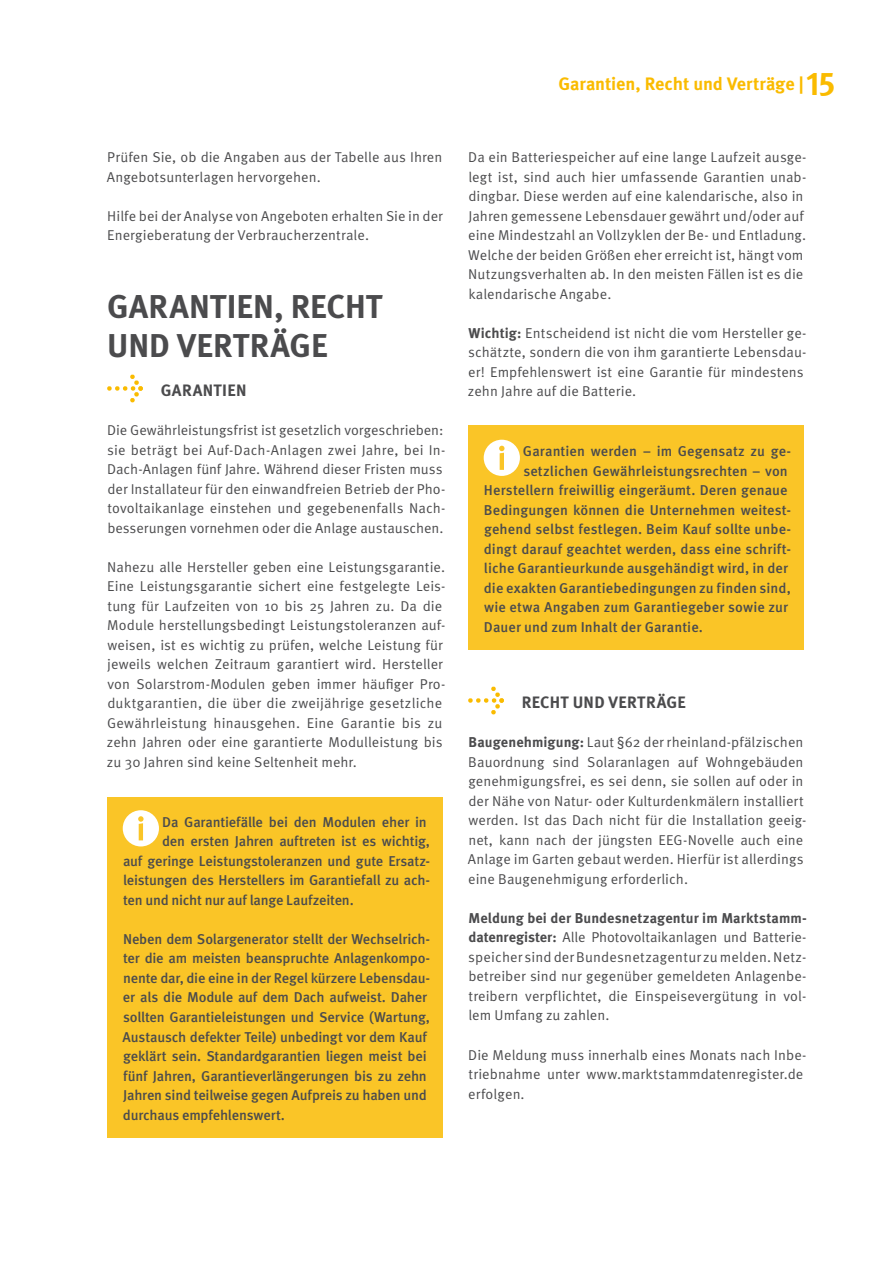
<style>
.page{position:relative;width:893px;height:1263px;background:#fff}
.page>*{position:absolute;margin:0;border:0;box-sizing:border-box;transform-origin:0 0}
.Ü1{font:700 33px/39px "Meta OT";color:#4b4b4d}
.Ü3{font:700 18px "Meta OT";letter-spacing:-.005em;color:#fabb00}
.Ü2{font:700 16.5px "Meta OT";letter-spacing:.02em;color:#4b4b4d}
.Fließtext{font:14.25px/19.5px "Meta OT Norm";letter-spacing:.005em;color:#4b4b4d}
.Auflistung_Level2{font:500 14.25px/19.5px "Meta OT";letter-spacing:-.01em;color:#4b4b4d}
.Auflistung_Level2-2{font:500 14.25px "Meta OT";letter-spacing:.01em;color:#4b4b4d}
.s1{font-size:33px}
.s2{font-family:"Meta OT";font-weight:700}
</style>
<div class="page">
<svg style="left:107px;top:374px;width:36px;height:28px"></svg>
<svg style="left:468px;top:686px;width:36px;height:28px"></svg>
<div style="left:107px;top:797px;width:336px;height:340px;background:#fac527"></div>
<div style="left:468px;top:425px;width:336px;height:225px;background:#fac527"></div>
<p class="Fließtext" style="left:107px;top:148px;width:337px">Prüfen Sie, ob die Angaben aus der Tabelle aus Ihren<br>Angebotsunterlagen hervorgehen.</p>
<p class="Fließtext" style="left:107px;top:206px;width:337px">Hilfe bei der Analyse von Angeboten erhalten Sie in der<br>Energieberatung der Verbraucherzentrale.</p>
<p class="Ü1" style="left:107px;top:288px;width:277px">GARANTIEN, RECHT<br>UND VERTRÄGE</p>
<p class="Ü2" style="left:161px;top:380px;width:87px">GARANTIEN</p>
<p class="Fließtext" style="left:107px;top:421px;width:340px">Die Gewährleistungsfrist ist gesetzlich vorgeschrieben: sie beträgt bei Auf-Dach-Anlagen zwei Jahre, bei In-Dach-Anlagen fünf Jahre. Während dieser Fristen muss der Installateur für den einwandfreien Betrieb der Pho&shy;tovoltaikanlage einstehen und gegebenenfalls Nach&shy;besserungen vornehmen oder die Anlage austauschen.</p>
<p class="Fließtext" style="left:107px;top:557px;width:340px">Nahezu alle Hersteller geben eine Leistungsgarantie.<br>Eine Leistungsgarantie sichert eine festgelegte Leis&shy;tung für Laufzeiten von 10 bis 25 Jahren zu. Da die Module herstellungsbedingt Leistungstoleranzen auf&shy;weisen, ist es wichtig zu prüfen, welche Leistung für jeweils welchen Zeitraum garantiert wird. Hersteller von Solarstrom-Modulen geben immer häufiger Pro&shy;duktgarantien, die über die zweijährige gesetzliche Gewährleistung hinausgehen. Eine Garantie bis zu zehn Jahren oder eine garantierte Modulleistung bis zu 30 Jahren sind keine Seltenheit mehr.</p>
<p class="Auflistung_Level2" style="left:162px;top:812px;width:266px">Da Garantiefälle bei den Modulen eher in</p>
<p class="Auflistung_Level2" style="left:162px;top:832px;width:269px">den ersten Jahren auftreten ist es wichtig,</p>
<p class="Auflistung_Level2" style="left:123px;top:851px;width:309px">auf geringe Leistungstoleranzen und gute Ersatz-</p>
<p class="Auflistung_Level2" style="left:123px;top:871px;width:309px">leistungen des Herstellers im Garantiefall zu ach-</p>
<p class="Auflistung_Level2" style="left:123px;top:890px;width:232px">ten und nicht nur auf lange Laufzeiten.</p>
<p class="Auflistung_Level2" style="left:123px;top:929px;width:309px">Neben dem Solargenerator stellt der Wechselrich&shy;ter die am meisten beanspruchte Anlagenkompo&shy;nente dar, die eine in der Regel kürzere Lebensdau&shy;er als die Module auf dem Dach aufweist. Daher sollten Garantieleistungen und Service (Wartung, Austausch defekter Teile) unbedingt vor dem Kauf geklärt sein. Standardgarantien liegen meist bei fünf Jahren, Garantieverlängerungen bis zu zehn Jahren sind teilweise gegen Aufpreis zu haben und durchaus empfehlenswert.</p>
<p class="Ü3" style="left:558px;top:73px;width:278px">Garantien, Recht und Verträge | <span class="s1">15</span></p>
<p class="Fließtext" style="left:468px;top:148px;width:340px">Da ein Batteriespeicher auf eine lange Laufzeit ausge&shy;legt ist, sind auch hier umfassende Garantien unab&shy;dingbar. Diese werden auf eine kalendarische, also in Jahren gemessene Lebensdauer gewährt und/oder auf eine Mindestzahl an Vollzyklen der Be- und Entladung.<br>Welche der beiden Größen eher erreicht ist, hängt vom Nutzungsverhalten ab. In den meisten Fällen ist es die kalendarische Angabe.</p>
<p class="Fließtext" style="left:468px;top:323px;width:340px"><span class="s2">Wichtig:</span> Entscheidend ist nicht die vom Hersteller ge&shy;schätzte, sondern die von ihm garantierte Lebensdau&shy;er! Empfehlenswert ist eine Garantie für mindestens zehn Jahre auf die Batterie.</p>
<p class="Auflistung_Level2" style="left:523px;top:442px;width:270px">Garantien werden – im Gegensatz zu ge-</p>
<p class="Auflistung_Level2" style="left:523px;top:461px;width:266px">setzlichen Gewährleistungsrechten – von</p>
<p class="Auflistung_Level2-2" style="left:484px;top:482px;width:305px">Herstellern freiwillig eingeräumt. Deren genaue</p>
<p class="Auflistung_Level2" style="left:484px;top:500px;width:309px">Bedingungen können die Unternehmen weitest-</p>
<p class="Auflistung_Level2-2" style="left:484px;top:521px;width:309px">gehend selbst festlegen. Beim Kauf sollte unbe-</p>
<p class="Auflistung_Level2" style="left:484px;top:539px;width:309px">dingt darauf geachtet werden, dass eine schrift-</p>
<p class="Auflistung_Level2" style="left:484px;top:559px;width:306px">liche Garantieurkunde ausgehändigt wird, in der</p>
<p class="Auflistung_Level2" style="left:484px;top:578px;width:308px">die exakten Garantiebedingungen zu finden sind,</p>
<p class="Auflistung_Level2-2" style="left:484px;top:599px;width:306px">wie etwa Angaben zum Garantiegeber sowie zur</p>
<p class="Auflistung_Level2" style="left:484px;top:617px;width:221px">Dauer und zum Inhalt der Garantie.</p>
<p class="Ü2" style="left:522px;top:692px;width:165px">RECHT UND VERTRÄGE</p>
<p class="Fließtext" style="left:468px;top:733px;width:340px"><span class="s2">Baugenehmigung:</span> Laut §62 der rheinland-pfälzischen Bauordnung sind Solaranlagen auf Wohngebäuden genehmigungsfrei, es sei denn, sie sollen auf oder in der Nähe von Natur- oder Kulturdenkmälern installiert werden. Ist das Dach nicht für die Installation geeig&shy;net, kann nach der jüngsten EEG-Novelle auch eine Anlage im Garten gebaut werden. Hierfür ist allerdings eine Baugenehmigung erforderlich.</p>
<p class="Fließtext" style="left:468px;top:908px;width:340px;text-align:justify"><span class="s2">Meldung bei der Bundesnetzagentur im Marktstamm&shy;datenregister:</span> Alle Photovoltaikanlagen und Batterie&shy;speicher sind der Bundesnetzagentur zu melden. Netz&shy;betreiber sind nur gegenüber gemeldeten Anlagenbe&shy;treibern verpflichtet, die Einspeisevergütung in vol&shy;lem Umfang zu zahlen.</p>
<p class="Fließtext" style="left:468px;top:1045px;width:340px">Die Meldung muss innerhalb eines Monats nach Inbe&shy;triebnahme unter www.marktstammdatenregister.de erfolgen.</p>
</div>
